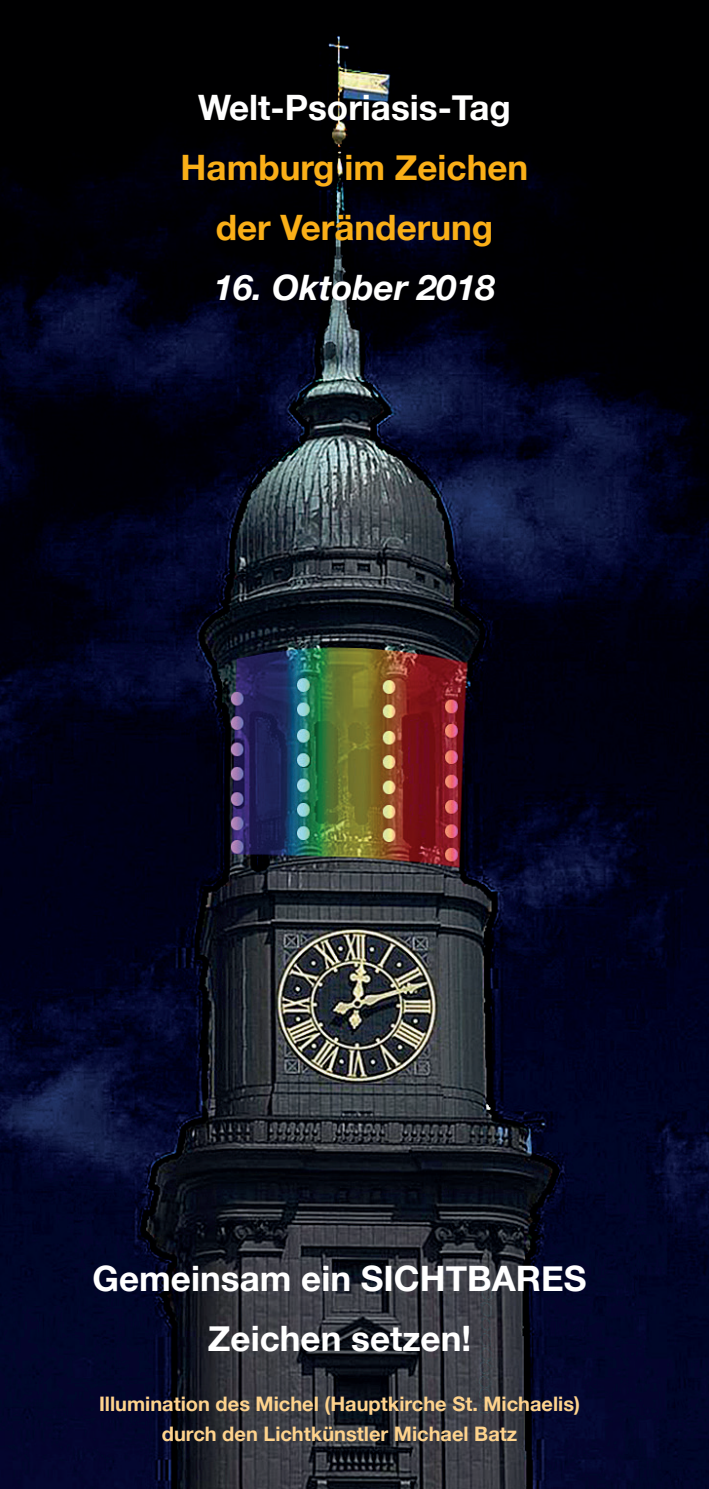
<style>
.page{position:relative;width:709px;height:1489px;background:#fff}
.page>*{position:absolute;margin:0;border:0;box-sizing:border-box;transform-origin:0 0}
.t1{font:700 35px/60px "Helvetica Neue";color:#fff;text-align:center}
.t2{font:700 35px/60px "Helvetica Neue";color:#faaf18;text-align:center}
.t3{font:italic 700 35px "Helvetica Neue";color:#fff}
.t4{font:700 20px/30px "Helvetica Neue";color:#fed38d;text-align:center}
</style>
<div class="page">
<img style="left:0;top:0;width:709px;height:1488px">
<h1 class="t1" style="left:198px;top:78px;width:314px">Welt-Psoriasis-Tag</h1>
<h1 class="t2" style="left:181px;top:138px;width:349px">Hamburg im Zeichen der Veränderung</h1>
<h1 class="t3" style="left:214px;top:260px;width:283px">16. Oktober 2018</h1>
<h1 class="t1" style="left:93px;top:1248px;width:495px">Gemeinsam ein SICHTBARES<br>Zeichen setzen!</h1>
<p class="t4" style="left:99px;top:1388px;width:482px">Illumination des Michel (Hauptkirche St. Michaelis) durch den Lichtkünstler Michael Batz</p>
</div>
